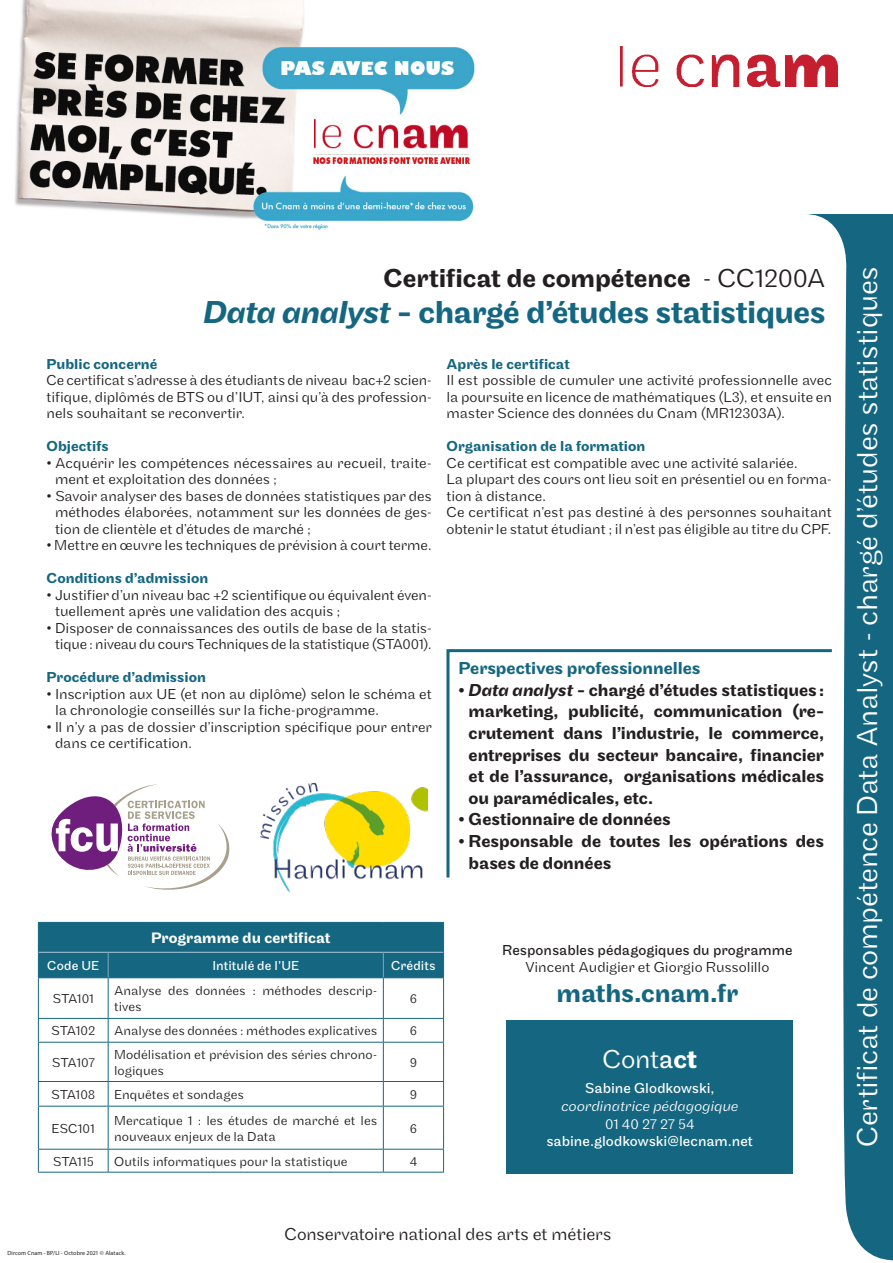
<style>
.page{position:relative;width:893px;height:1263px;background:#fff}
.page>*{position:absolute;margin:0;border:0;box-sizing:border-box;transform-origin:0 0}
.en_tete{font:500 33px "Maple";letter-spacing:-.02em;color:#156781}
.t1{font:300 30px "Maple";letter-spacing:-.015em;color:#fff}
.en_tete-2{font:500 27px "Maple";letter-spacing:-.005em;color:#231f20}
.t2{font:500 27px "Maple";letter-spacing:-.01em;color:#156781}
.titre{font:300 27px "Maple";color:#fff}
.t3{font:500 18px/21.6px "Maple";letter-spacing:-.005em;color:#231f20;text-align:justify}
.Texte_courant{font:300 18px "Maple";letter-spacing:-.01em;color:#231f20}
.t4{font:500 18px "Maple";letter-spacing:-.005em;color:#156781}
.t5{font:500 15.75px "Maple";color:#fff}
.texte{font:300 15px/16.5px "Maple";letter-spacing:-.005em;color:#231f20}
.texte-2{font:500 15px "Maple";letter-spacing:.005em;color:#156781}
.Texte_courant-2{font:500 15px "Maple";letter-spacing:.005em;color:#156781}
.texte-3{font:15px "Maple";color:#fff}
.t6{font:15px "Maple";color:#231f20}
.texte-4{font:italic 300 15px "Maple";color:#fff}
.texte-5{font:300 15px "Maple";color:#fff}
.t7{font:300 13.5px/16.2px "Maple";color:#231f20}
.t8{font:13.5px "Maple";letter-spacing:.005em;color:#fff}
.t9{font:6px "Myriad Pro";letter-spacing:.015em;color:#231f20}
.s1{font-weight:300}
.s2{font-style:italic}
.s3{font-weight:400}
.s4{font-weight:500}
.s5{font-weight:700}
</style>
<div class="page">
<svg style="left:446px;top:649px;width:358px;height:229px"></svg>
<svg style="left:804px;top:214px;width:89px;height:1047px;fill:#156781"></svg>
<img style="left:621px;top:47px;width:217px;height:40px">
<div style="left:506px;top:1020px;width:287px;height:154px;background:#156781"></div>
<hr style="left:38px;top:978px;width:1px;height:40px;background:#156781">
<hr style="left:108px;top:978px;width:1px;height:40px;background:#156781">
<hr style="left:383px;top:978px;width:1px;height:40px;background:#156781">
<hr style="left:443px;top:978px;width:1px;height:40px;background:#156781">
<hr style="left:38px;top:1018px;width:70px;height:1px;background:#156781">
<svg style="left:38px;top:1019px;width:1px;height:23px"></svg>
<hr style="left:108px;top:1018px;width:275px;height:1px;background:#156781">
<svg style="left:108px;top:1019px;width:1px;height:23px"></svg>
<hr style="left:383px;top:1018px;width:61px;height:1px;background:#156781">
<svg style="left:383px;top:1019px;width:1px;height:23px"></svg>
<svg style="left:443px;top:1019px;width:1px;height:23px"></svg>
<hr style="left:38px;top:1042px;width:70px;height:1px;background:#156781">
<hr style="left:38px;top:1042px;width:1px;height:39px;background:#156781">
<hr style="left:108px;top:1042px;width:275px;height:1px;background:#156781">
<hr style="left:108px;top:1042px;width:1px;height:39px;background:#156781">
<hr style="left:383px;top:1042px;width:61px;height:1px;background:#156781">
<hr style="left:383px;top:1042px;width:1px;height:39px;background:#156781">
<hr style="left:443px;top:1042px;width:1px;height:39px;background:#156781">
<hr style="left:38px;top:1081px;width:70px;height:1px;background:#156781">
<svg style="left:38px;top:1082px;width:1px;height:24px"></svg>
<hr style="left:108px;top:1081px;width:275px;height:1px;background:#156781">
<svg style="left:108px;top:1082px;width:1px;height:24px"></svg>
<hr style="left:383px;top:1081px;width:61px;height:1px;background:#156781">
<svg style="left:383px;top:1082px;width:1px;height:24px"></svg>
<svg style="left:443px;top:1082px;width:1px;height:24px"></svg>
<hr style="left:38px;top:1106px;width:70px;height:1px;background:#156781">
<hr style="left:38px;top:1106px;width:1px;height:43px;background:#156781">
<hr style="left:108px;top:1106px;width:275px;height:1px;background:#156781">
<hr style="left:108px;top:1106px;width:1px;height:43px;background:#156781">
<hr style="left:383px;top:1106px;width:61px;height:1px;background:#156781">
<hr style="left:383px;top:1106px;width:1px;height:43px;background:#156781">
<hr style="left:443px;top:1106px;width:1px;height:43px;background:#156781">
<hr style="left:38px;top:1149px;width:70px;height:1px;background:#156781">
<svg style="left:38px;top:1149px;width:1px;height:23px"></svg>
<hr style="left:108px;top:1149px;width:275px;height:1px;background:#156781">
<svg style="left:108px;top:1149px;width:1px;height:23px"></svg>
<hr style="left:383px;top:1149px;width:61px;height:1px;background:#156781">
<svg style="left:383px;top:1149px;width:1px;height:23px"></svg>
<svg style="left:443px;top:1149px;width:1px;height:23px"></svg>
<hr style="left:38px;top:1172px;width:70px;height:1px;background:#156781">
<hr style="left:108px;top:1172px;width:275px;height:1px;background:#156781">
<hr style="left:383px;top:1172px;width:61px;height:1px;background:#156781">
<svg style="left:38px;top:922px;width:406px;height:56px;background:#186982"></svg>
<svg style="left:51px;top:784px;width:179px;height:106px"></svg>
<img style="left:14px;top:0;width:461px;height:230px">
<img style="left:260px;top:782px;width:168px;height:110px">
<p class="en_tete-2" style="left:384px;top:262px;width:443px">Certificat de compétence <span class="s1">- CC1200A</span></p>
<p class="en_tete" style="left:203px;top:293px;width:624px"><span class="s2">Data analyst</span> - chargé d’études statistiques</p>
<p class="Texte_courant-2" style="left:47px;top:355px;width:112px">Public concerné</p>
<p class="texte" style="left:47px;top:372px;width:387px;text-align:justify">Ce certificat s’adresse à des étudiants de niveau bac+2 scien&shy;tifique, diplômés de BTS ou d’IUT, ainsi qu’à des profession&shy;nels souhaitant se reconvertir.</p>
<p class="Texte_courant-2" style="left:47px;top:438px;width:64px">Objectifs</p>
<p class="texte" style="left:55px;top:455px;width:378px;text-indent:-9px">• Acquérir les compétences nécessaires au recueil, traite&shy;ment et exploitation des données ;</p>
<p class="texte" style="left:55px;top:488px;width:378px;text-align:justify;text-indent:-9px">• Savoir analyser des bases de données statistiques par des méthodes élaborées, notamment sur les données de ges&shy;tion de clientèle et d’études de marché ;</p>
<p class="texte" style="left:47px;top:537px;width:387px">• Mettre en œuvre les techniques de prévision à court terme.</p>
<p class="texte-2" style="left:47px;top:570px;width:163px">Conditions d’admission</p>
<p class="texte" style="left:55px;top:587px;width:378px;text-indent:-9px">• Justifier d’un niveau bac +2 scientifique ou équivalent éven&shy;tuellement après une validation des acquis ;</p>
<p class="texte" style="left:47px;top:620px;width:387px;text-align:center">• Disposer de connaissances des outils de base de la statis&shy;tique : niveau du cours Techniques de la statistique (STA001).</p>
<p class="texte-2" style="left:47px;top:669px;width:161px">Procédure d’admission</p>
<p class="texte" style="left:55px;top:686px;width:378px;text-indent:-9px">• Inscription aux UE (et non au diplôme) selon le schéma et la chronologie conseillés sur la fiche-programme.</p>
<p class="texte" style="left:55px;top:719px;width:378px;text-indent:-9px">• ll n’y a pas de dossier d’inscription spécifique pour entrer dans ce certification.</p>
<p class="texte-2" style="left:446px;top:355px;width:125px">Après le certificat</p>
<p class="texte" style="left:446px;top:372px;width:387px;text-align:justify">Il est possible de cumuler une activité professionnelle avec la poursuite en licence de mathématiques (L3), et ensuite en master Science des données du Cnam (MR12303A).</p>
<p class="Texte_courant-2" style="left:446px;top:438px;width:200px">Organisation de la formation</p>
<p class="texte" style="left:446px;top:455px;width:353px">Ce certificat est compatible avec une activité salariée.</p>
<p class="texte" style="left:446px;top:471px;width:387px">La plupart des cours ont lieu soit en présentiel ou en forma&shy;tion à distance.</p>
<p class="texte" style="left:446px;top:504px;width:387px">Ce certificat n’est pas destiné à des personnes souhaitant obtenir le statut étudiant ; il n’est pas éligible au titre du CPF.</p>
<p class="t4" style="left:458px;top:658px;width:243px">Perspectives professionnelles</p>
<p class="t3" style="left:469px;top:679px;width:357px;text-indent:-10px">• <span class="s2">Data analyst</span> - chargé d’études statistiques : marketing, publicité, communication (re&shy;crutement dans l’industrie, le commerce, entreprises du secteur bancaire, financier et de l’assurance, organisations médicales ou paramédicales, etc.</p>
<p class="t3" style="left:458px;top:809px;width:214px">• Gestionnaire de données</p>
<p class="t3" style="left:469px;top:831px;width:357px;text-indent:-10px">• Responsable de toutes les opérations des bases de données</p>
<p class="t5" style="left:151px;top:929px;width:181px">Programme du certificat</p>
<p class="t8" style="left:47px;top:958px;width:54px">Code UE</p>
<p class="t8" style="left:212px;top:958px;width:89px">Intitulé de l’UE</p>
<p class="t8" style="left:391px;top:958px;width:46px">Crédits</p>
<p class="t7" style="left:52px;top:991px;width:43px">STA101</p>
<p class="t7" style="left:114px;top:982px;width:265px">Analyse des données : méthodes descrip&shy;tives</p>
<p class="t7" style="left:410px;top:991px;width:9px">6</p>
<p class="t7" style="left:51px;top:1023px;width:46px">STA102</p>
<p class="t7" style="left:114px;top:1023px;width:265px">Analyse des données : méthodes explicatives</p>
<p class="t7" style="left:410px;top:1023px;width:9px">6</p>
<p class="t7" style="left:52px;top:1054px;width:44px">STA107</p>
<p class="t7" style="left:114px;top:1046px;width:265px">Modélisation et prévision des séries chrono&shy;logiques</p>
<p class="t7" style="left:410px;top:1054px;width:9px">9</p>
<p class="t7" style="left:51px;top:1086px;width:46px">STA108</p>
<p class="t7" style="left:114px;top:1086px;width:131px">Enquêtes et sondages</p>
<p class="t7" style="left:410px;top:1086px;width:9px">9</p>
<p class="t7" style="left:52px;top:1120px;width:45px">ESC101</p>
<p class="t7" style="left:114px;top:1112px;width:265px">Mercatique 1 : les études de marché et les nouveaux enjeux de la Data</p>
<p class="t7" style="left:410px;top:1120px;width:9px">6</p>
<p class="t7" style="left:53px;top:1153px;width:43px">STA115</p>
<p class="t7" style="left:114px;top:1153px;width:235px">Outils informatiques pour la statistique</p>
<p class="t7" style="left:410px;top:1153px;width:9px">4</p>
<p class="t6" style="left:502px;top:942px;width:292px">Responsables pédagogiques du programme</p>
<p class="texte" style="left:525px;top:959px;width:245px">Vincent Audigier et Giorgio Russolillo</p>
<p class="t2" style="left:557px;top:977px;width:183px">maths.cnam.fr</p>
<p class="titre" style="left:602px;top:1044px;width:96px">Cont<span class="s3">a</span><span class="s4">c</span><span class="s5">t</span></p>
<p class="texte-3" style="left:585px;top:1080px;width:131px">Sabine Glodkowski,</p>
<p class="texte-4" style="left:561px;top:1097px;width:179px">coordinatrice pédagogique</p>
<p class="texte-5" style="left:605px;top:1115px;width:91px">01 40 27 27 54</p>
<p class="texte-3" style="left:546px;top:1132px;width:208px">sabine.glodkowski@lecnam.net</p>
<p class="t9" style="left:7px;top:1249px;width:120px">Dircom Cnam - BP/LI - Octobre 2021 © Alatack.</p>
<p class="Texte_courant" style="left:284px;top:1224px;width:329px">Conservatoire national des arts et métiers</p>
<p class="t1" style="left:850px;top:1147px;width:882px;rotate:-90deg">Certificat de compétence Data Analyst - chargé d’études statistiques</p>
</div>
